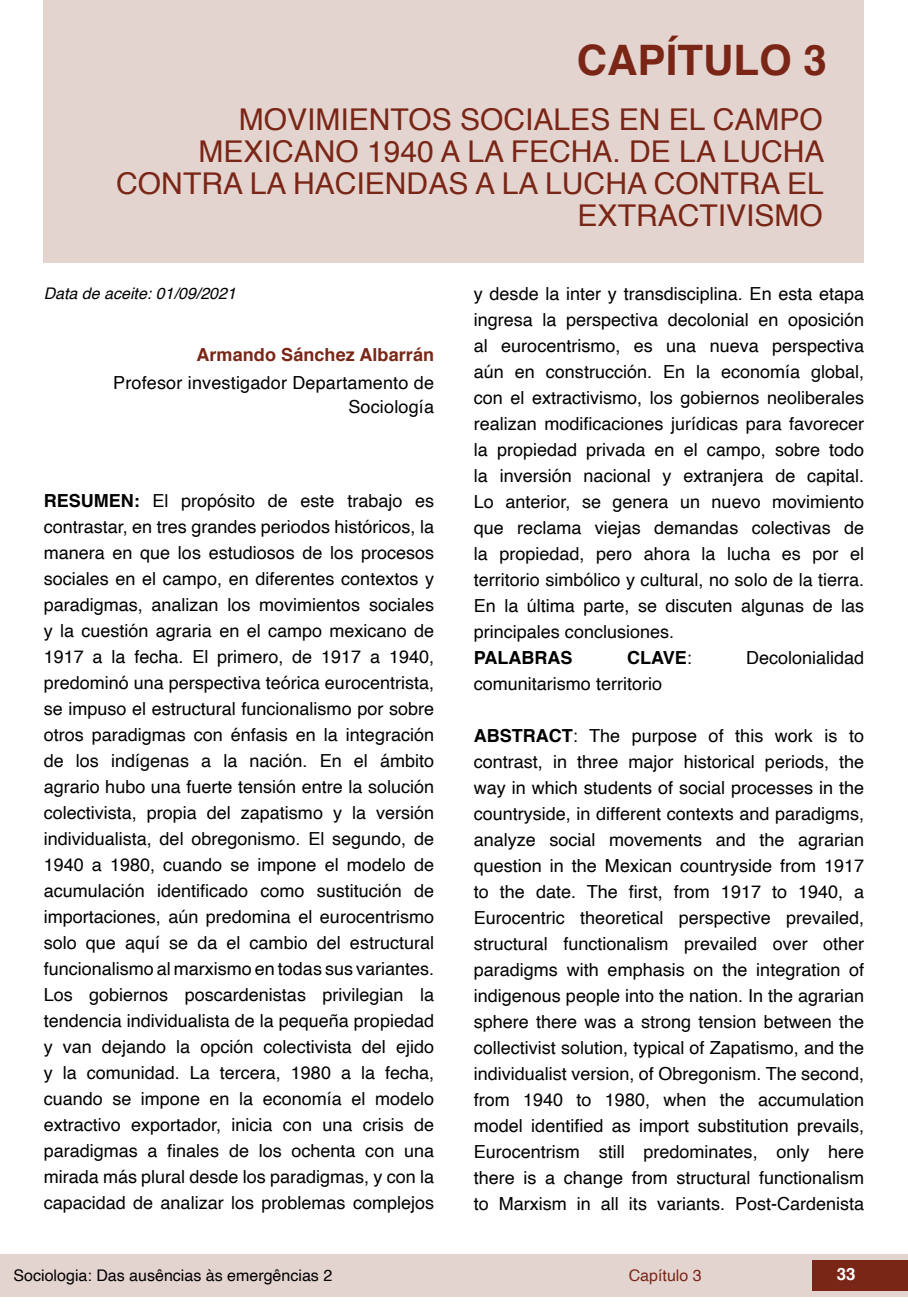
<style>
.page{position:relative;width:908px;height:1304px;background:#fff}
.page>*{position:absolute;margin:0;border:0;box-sizing:border-box;transform-origin:0 0}
.t1{font:700 42px "Helvetica";color:#7a2616}
.t2{font:30px/32px "Helvetica";color:#7a2616;text-align:right}
.t3{font:18px/26px "Helvetica";color:#000;text-align:justify}
.t4{font:700 18px "Helvetica";letter-spacing:.005em;color:#7a2616}
.t5{font:700 18px "Helvetica";color:#000}
.t6{font:700 16.8px "Helvetica";color:#fff}
.t7{font:16px "Helvetica";color:#000}
.t8{font:italic 16px "Helvetica";color:#000}
.t9{font:16px "Helvetica";color:#7a2616}
.s1{font-weight:700}
.s2{font-weight:400}
</style>
<div class="page">
<div style="left:0;top:1254px;width:906px;height:43px;background:#e4d4d0"></div>
<div style="left:812px;top:1261px;width:95px;height:30px;background:#7a2616"></div>
<div style="left:44px;top:0;width:819px;height:263px;background:#e4d4d0"></div>
<h1 class="t1" style="left:576px;top:26px;width:251px">CAPÍTULO 3</h1>
<h2 class="t2" style="left:116px;top:104px;width:709px">MOVIMIENTOS SOCIALES EN EL CAMPO<br>MEXICANO 1940 A LA FECHA. DE LA LUCHA<br>CONTRA LA HACIENDAS A LA LUCHA CONTRA EL<br>EXTRACTIVISMO</h2>
<p class="t8" style="left:44px;top:280px;width:194px">Data de aceite: 01/09/2021</p>
<p class="t4" style="left:196px;top:341px;width:239px">Armando Sánchez Albarrán</p>
<p class="t3" style="left:113px;top:371px;width:322px;line-height:24px;text-align:right">Profesor investigador Departamento de<br>Sociología</p>
<p class="t3" style="left:44px;top:488px;width:392px"><span class="s1">RESUMEN:</span> El propósito de este trabajo es contrastar, en tres grandes periodos históricos, la manera en que los estudiosos de los procesos sociales en el campo, en diferentes contextos y paradigmas, analizan los movimientos sociales y la cuestión agraria en el campo mexicano de 1917 a la fecha. El primero, de 1917 a 1940, predominó una perspectiva teórica eurocentrista, se impuso el estructural funcionalismo por sobre otros paradigmas con énfasis en la integración de los indígenas a la nación. En el ámbito agrario hubo una fuerte tensión entre la solución colectivista, propia del zapatismo y la versión individualista, del obregonismo. El segundo, de 1940 a 1980, cuando se impone el modelo de acumulación identificado como sustitución de importaciones, aún predomina el eurocentrismo solo que aquí se da el cambio del estructural funcionalismo al marxismo en todas sus variantes.<br>Los gobiernos poscardenistas privilegian la tendencia individualista de la pequeña propiedad y van dejando la opción colectivista del ejido y la comunidad. La tercera, 1980 a la fecha, cuando se impone en la economía el modelo extractivo exportador, inicia con una crisis de paradigmas a finales de los ochenta con una mirada más plural desde los paradigmas, y con la capacidad de analizar los problemas complejos</p>
<p class="t3" style="left:473px;top:281px;width:392px">y desde la inter y transdisciplina. En esta etapa ingresa la perspectiva decolonial en oposición al eurocentrismo, es una nueva perspectiva aún en construcción. En la economía global, con el extractivismo, los gobiernos neoliberales realizan modificaciones jurídicas para favorecer la propiedad privada en el campo, sobre todo la inversión nacional y extranjera de capital.<br>Lo anterior, se genera un nuevo movimiento que reclama viejas demandas colectivas de la propiedad, pero ahora la lucha es por el territorio simbólico y cultural, no solo de la tierra.<br>En la última parte, se discuten algunas de las principales conclusiones.</p>
<p class="t5" style="left:473px;top:643px;width:100px">PALABRAS</p>
<p class="t5" style="left:626px;top:643px;width:66px">CLAVE<span class="s2">:</span></p>
<p class="t3" style="left:745px;top:645px;width:120px">Decolonialidad</p>
<p class="t3" style="left:473px;top:671px;width:190px">comunitarismo territorio</p>
<p class="t3" style="left:473px;top:723px;width:392px"><span class="s1">ABSTRACT</span>: The purpose of this work is to contrast, in three major historical periods, the way in which students of social processes in the countryside, in different contexts and paradigms, analyze social movements and the agrarian question in the Mexican countryside from 1917 to the date. The first, from 1917 to 1940, a Eurocentric theoretical perspective prevailed, structural functionalism prevailed over other paradigms with emphasis on the integration of indigenous people into the nation. In the agrarian sphere there was a strong tension between the collectivist solution, typical of Zapatismo, and the individualist version, of Obregonism. The second, from 1940 to 1980, when the accumulation model identified as import substitution prevails, Eurocentrism still predominates, only here there is a change from structural functionalism to Marxism in all its variants. Post-Cardenista</p>
<p class="t7" style="left:14px;top:1263px;width:320px">Sociologia: Das ausências às emergências 2</p>
<p class="t9" style="left:628px;top:1263px;width:74px">Capítulo 3</p>
<p class="t6" style="left:836px;top:1261px;width:20px">33</p>
</div>
